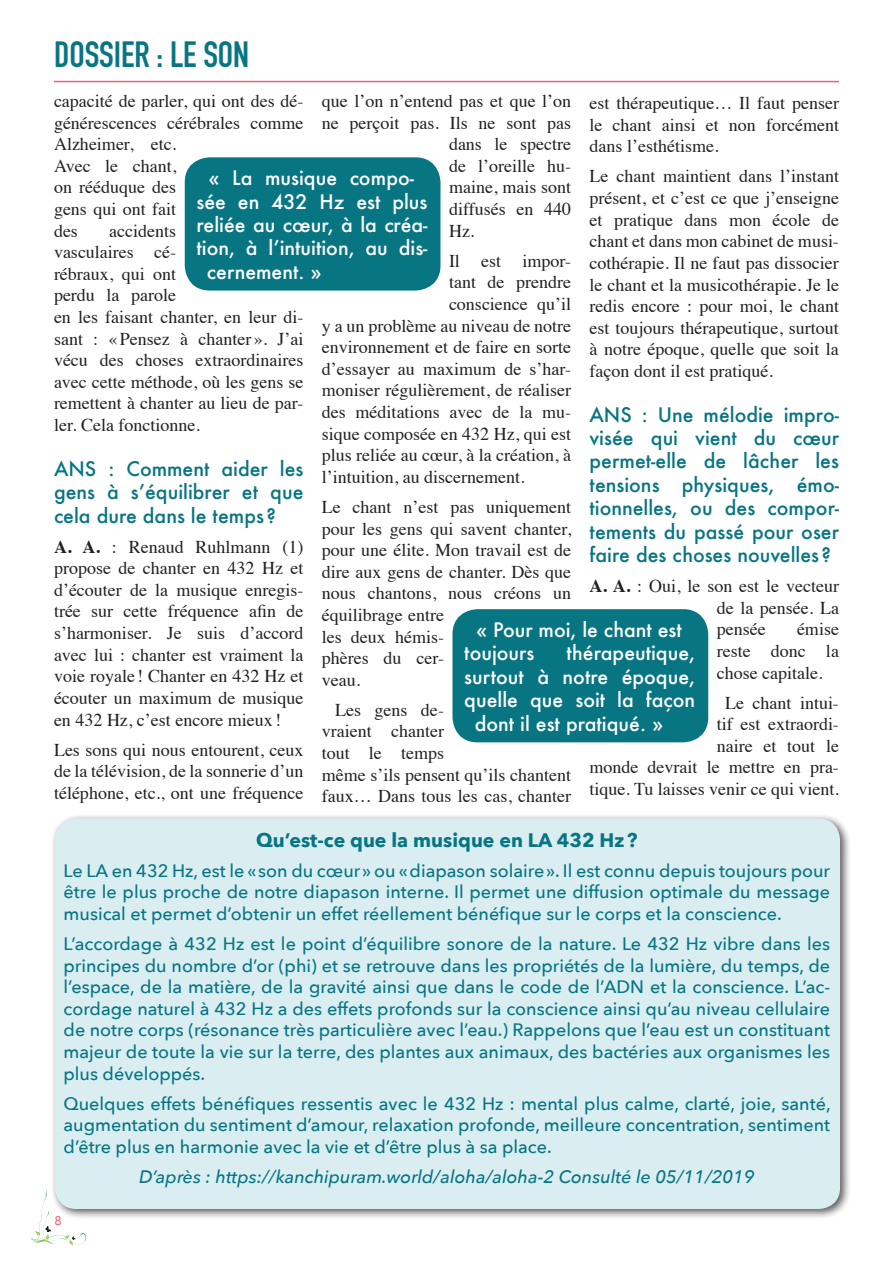
<style>
.page{position:relative;width:893px;height:1263px;background:#fff}
.page>*{position:absolute;margin:0;border:0;box-sizing:border-box;transform-origin:0 0}
.t1{font:700 36px "DIN Condensed";color:#077582}
.t2{font:500 19.5px/23.4px "Futura";color:#077582;text-align:justify}
.t3{font:500 19.5px/23.4px "Futura";color:#fff}
.t4{font:700 19.5px "Avenir Next";color:#077582}
.t5{font:18px/21.6px "Times";color:#231f20;text-align:justify}
.t6{font:500 18px/21.6px "Avenir Next";color:#077582;text-align:justify}
.t7{font:italic 500 18px "Avenir Next";color:#077582}
.t8{font:16.5px "Avenir Next";color:#f06176}
.s1{font-weight:700}
</style>
<div class="page">
<hr style="left:54px;top:81px;width:785px;height:1px;background:#f06176">
<svg style="left:31px;top:1190px;width:55px;height:56px"></svg>
<div style="left:50px;top:813px;width:801px;height:407px;background:#231f20;opacity:.75"></div>
<div style="left:55px;top:819px;width:785px;height:390px;background:#daeef2;border-radius:21px"></div>
<div style="left:188px;top:161px;width:249px;height:126px;background:#077582;border-radius:21px"></div>
<div style="left:185px;top:157px;width:255px;height:134px;border:8px solid #077582;border-radius:21px"></div>
<div style="left:456px;top:613px;width:248px;height:126px;background:#077582;border-radius:21px"></div>
<div style="left:452px;top:609px;width:256px;height:133px;border:8px solid #077582;border-radius:21px"></div>
<h1 class="t1" style="left:54px;top:41px;width:197px">DOSSIER : LE SON</h1>
<p class="t5" style="left:54px;top:92px;width:251px;text-align:left">capacité de parler, qui ont des dé&shy;générescences cérébrales comme<br>Alzheimer, etc.<br>Avec le chant,<br>on rééduque des<br>gens qui ont fait<br>des</p>
<p class="t5" style="left:322px;top:92px;width:251px">que l’on n’entend pas et que l’on</p>
<p class="t5" style="left:322px;top:113px;width:251px">ne perçoit pas. Ils ne sont pas</p>
<p class="t5" style="left:449px;top:135px;width:124px">dans le spectre</p>
<p class="t5" style="left:449px;top:157px;width:124px">de l’oreille hu-</p>
<p class="t5" style="left:449px;top:178px;width:124px">maine, mais sont</p>
<p class="t5" style="left:449px;top:200px;width:124px">diffusés en 440</p>
<p class="t5" style="left:449px;top:221px;width:27px">Hz.</p>
<p class="t5" style="left:449px;top:251px;width:124px">Il est impor-</p>
<p class="t5" style="left:449px;top:273px;width:124px">tant de prendre</p>
<p class="t5" style="left:449px;top:295px;width:124px">conscience qu’il</p>
<p class="t5" style="left:322px;top:316px;width:251px">y a un problème au niveau de notre</p>
<p class="t5" style="left:322px;top:338px;width:251px">environnement et de faire en sorte</p>
<p class="t5" style="left:322px;top:359px;width:251px">d’essayer au maximum de s’har-</p>
<p class="t5" style="left:322px;top:381px;width:251px">moniser régulièrement, de réaliser</p>
<p class="t5" style="left:322px;top:403px;width:251px">des méditations avec de la mu-</p>
<p class="t5" style="left:322px;top:424px;width:251px">sique composée en 432 Hz, qui est</p>
<p class="t5" style="left:322px;top:446px;width:251px">plus reliée au cœur, à la création, à</p>
<p class="t5" style="left:322px;top:467px;width:204px">l’intuition, au discernement.</p>
<p class="t5" style="left:322px;top:498px;width:251px;text-align:left">Le chant n’est pas uniquement pour les gens qui savent chanter, pour une élite. Mon travail est de dire aux gens de chanter. Dès que nous chantons, nous créons un équilibrage entre<br>les deux hémis-<br>phères du cer-<br>veau.</p>
<p class="t5" style="left:322px;top:700px;width:251px;text-align:left;text-indent:13px">Les gens de-<br>vraient chanter<br>tout le temps<br>même s’ils pensent qu’ils chantent faux… Dans tous les cas, chanter</p>
<p class="t5" style="left:589px;top:94px;width:251px">est thérapeutique… Il faut penser le chant ainsi et non forcément dans l’esthétisme.</p>
<p class="t5" style="left:589px;top:167px;width:251px">Le chant maintient dans l’instant présent, et c’est ce que j’enseigne et pratique dans mon école de chant et dans mon cabinet de musi&shy;cothérapie. Il ne faut pas dissocier le chant et la musicothérapie. Je le redis encore : pour moi, le chant est toujours thérapeutique, surtout à notre époque, quelle que soit la façon dont il est pratiqué.</p>
<p class="t2" style="left:589px;top:402px;width:251px">ANS : Une mélodie impro&shy;visée qui vient du cœur permet-elle de lâcher les tensions physiques, émo&shy;tionnelles, ou des compor&shy;tements du passé pour oser faire des choses nouvelles ?</p>
<p class="t5" style="left:717px;top:577px;width:124px;text-indent:-127px"><span class="s1">A. A.</span> : Oui, le son est le vecteur de la pensée. La pensée</p>
<p class="t3" style="left:208px;top:166px;width:207px">« La musique compo-</p>
<p class="t3" style="left:196px;top:189px;width:233px">sée en 432 Hz est plus</p>
<p class="t3" style="left:196px;top:213px;width:233px">reliée au cœur, à la créa-</p>
<p class="t3" style="left:196px;top:236px;width:233px">tion, à l’intuition, au dis-</p>
<p class="t3" style="left:207px;top:259px;width:116px">cernement. »</p>
<p class="t5" style="left:54px;top:221px;width:251px;text-align:left;text-indent:55px">accidents<br>vasculaires cé-<br>rébraux, qui ont<br>perdu la parole<br>en les faisant chanter, en leur di&shy;sant : «Pensez à chanter». J’ai vécu des choses extraordinaires avec cette méthode, où les gens se remettent à chanter au lieu de par&shy;ler. Cela fonctionne.</p>
<p class="t2" style="left:54px;top:456px;width:251px">ANS : Comment aider les gens à s’équilibrer et que cela dure dans le temps ?</p>
<p class="t5" style="left:54px;top:537px;width:251px"><span class="s1">A. A.</span> : Renaud Ruhlmann (1) propose de chanter en 432 Hz et d’écouter de la musique enregis&shy;trée sur cette fréquence afin de s’harmoniser. Je suis d’accord avec lui : chanter est vraiment la voie royale ! Chanter en 432 Hz et écouter un maximum de musique en 432 Hz, c’est encore mieux!</p>
<p class="t5" style="left:54px;top:740px;width:251px">Les sons qui nous entourent, ceux de la télévision, de la sonnerie d’un téléphone, etc., ont une fréquence</p>
<p class="t3" style="left:464px;top:618px;width:219px;text-indent:12px">« Pour moi, le chant est toujours</p>
<p class="t5" style="left:717px;top:620px;width:124px;text-indent:80px">émise reste donc la chose capitale.</p>
<p class="t5" style="left:589px;top:693px;width:251px;text-align:right">Le chant intui-<br>tif est extraordi-<br>naire et tout le<br>monde devrait le mettre en pra&shy;tique. Tu laisses venir ce qui vient.</p>
<p class="t4" style="left:256px;top:827px;width:383px">Qu’est-ce que la musique en LA 432 Hz?</p>
<p class="t6" style="left:64px;top:860px;width:768px">Le LA en 432 Hz, est le «son du cœur» ou «diapason solaire». Il est connu depuis toujours pour être le plus proche de notre diapason interne. Il permet une diffusion optimale du message musical et permet d’obtenir un effet réellement bénéfique sur le corps et la conscience.</p>
<p class="t6" style="left:64px;top:933px;width:768px">L’accordage à 432 Hz est le point d’équilibre sonore de la nature. Le 432 Hz vibre dans les principes du nombre d’or (phi) et se retrouve dans les propriétés de la lumière, du temps, de l’espace, de la matière, de la gravité ainsi que dans le code de l’ADN et la conscience. L’ac&shy;cordage naturel à 432 Hz a des effets profonds sur la conscience ainsi qu’au niveau cellulaire de notre corps (résonance très particulière avec l’eau.) Rappelons que l’eau est un constituant majeur de toute la vie sur la terre, des plantes aux animaux, des bactéries aux organismes les plus développés.</p>
<p class="t6" style="left:64px;top:1093px;width:769px">Quelques effets bénéfiques ressentis avec le 432 Hz : mental plus calme, clarté, joie, santé, augmentation du sentiment d’amour, relaxation profonde, meilleure concentration, sentiment d’être plus en harmonie avec la vie et d’être plus à sa place.</p>
<p class="t7" style="left:139px;top:1165px;width:617px">D’après : https://kanchipuram.world/aloha/aloha-2 Consulté le 05/11/2019</p>
<p class="t3" style="left:567px;top:641px;width:130px">thérapeutique,</p>
<p class="t3" style="left:464px;top:664px;width:233px">surtout à notre époque,</p>
<p class="t3" style="left:464px;top:688px;width:233px">quelle que soit la façon</p>
<p class="t3" style="left:475px;top:711px;width:190px">dont il est pratiqué. »</p>
<p class="t8" style="left:54px;top:1209px;width:9px">8</p>
</div>
